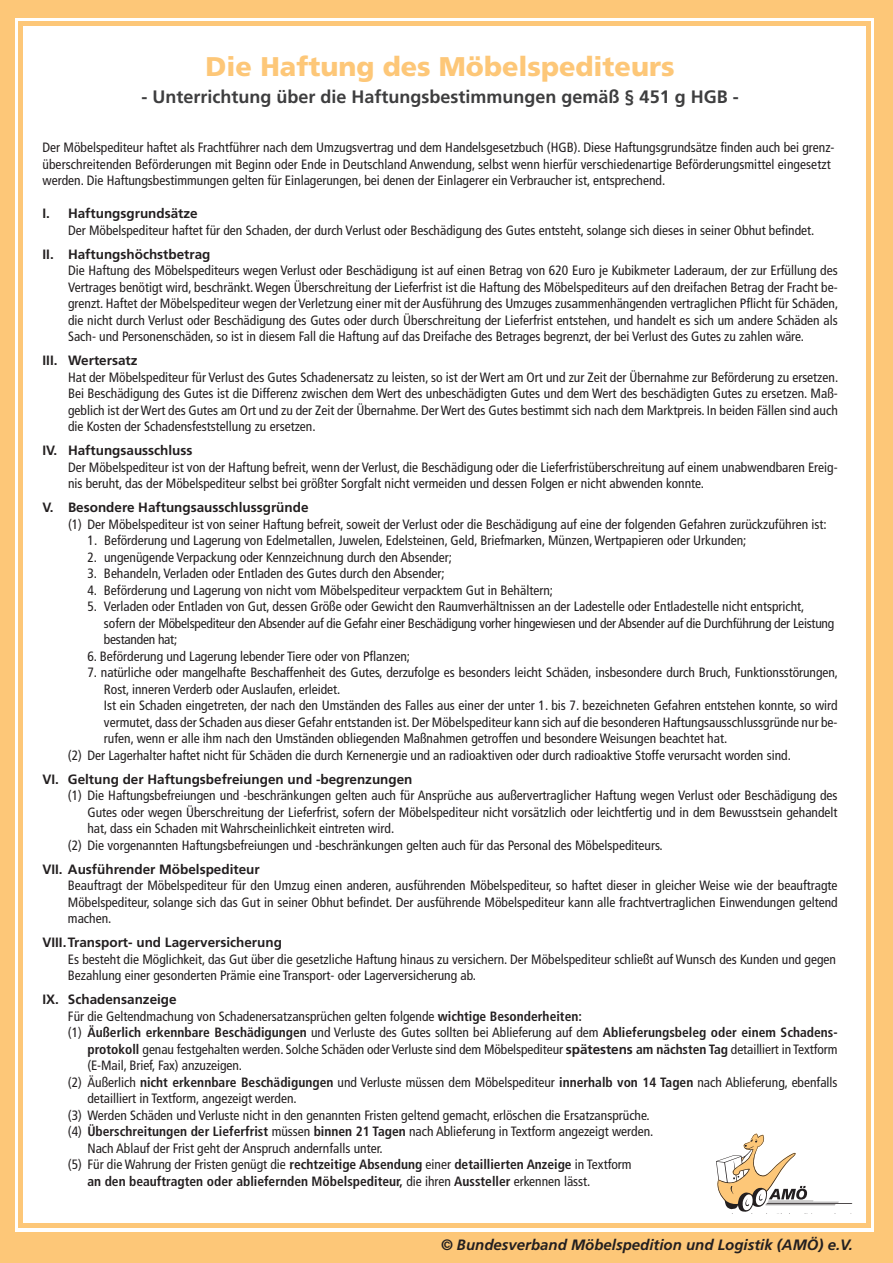
<style>
.page{position:relative;width:893px;height:1263px;background:#fff}
.page>*{position:absolute;margin:0;border:0;box-sizing:border-box;transform-origin:0 0}
.t1{font:900 27px "Frutiger LT Com";color:#fdc778}
.t2{font:700 18px "Frutiger LT Com";color:#3e3e3f}
.t3{font:italic 700 15px "Frutiger LT Com";color:#231f20}
.t4{font:condensed 13.5px/16.5px "Frutiger LT Com";color:#231f20}
.t5{font:condensed 13.5px/16.5px "Frutiger LT Com";letter-spacing:-.02em;color:#231f20}
.t6{font:700 13.5px "Frutiger LT Com";color:#231f20}
.t7{font:700 condensed 13.5px "Frutiger LT Com";color:#231f20}
.s1{font-weight:700}
.s2{font-weight:400}
.s3{font-weight:700;font-stretch:normal}
</style>
<div class="page">
<div style="left:0;top:1232px;width:893px;height:31px;background:#fdc778"></div>
<hr style="left:0;top:1224px;width:893px;height:4px;background:#fdc778">
<svg style="left:755px;top:1133px;width:97px;height:73px"></svg>
<hr style="left:768px;top:1201px;width:45px;height:1px;background:#231f20">
<img style="left:716px;top:1134px;width:80px;height:78px">
<svg style="left:870px;top:1144px;width:4px;height:84px"></svg>
<svg style="left:14px;top:1143px;width:4px;height:88px"></svg>
<div style="left:0;top:0;width:893px;height:18px;background:#fdc778"></div>
<hr style="left:18px;top:22px;width:852px;height:4px;background:#fdc778">
<div style="left:0;top:0;width:14px;height:1263px;background:#fdc778"></div>
<div style="left:874px;top:0;width:19px;height:1263px;background:#fdc778"></div>
<hr style="left:18px;top:22px;width:4px;height:1206px;background:#fdc778">
<hr style="left:866px;top:22px;width:4px;height:1206px;background:#fdc778">
<h1 class="t1" style="left:206px;top:50px;width:471px">Die Haftung des Möbelspediteurs</h1>
<h2 class="t2" style="left:142px;top:86px;width:599px">- Unterrichtung über die Haftungsbestimmungen gemäß § 451 g HGB -</h2>
<p class="t4" style="left:43px;top:139px;width:794px">Der Möbelspediteur haftet als Frachtführer nach dem Umzugsvertrag und dem Handelsgesetzbuch (HGB). Diese Haftungsgrundsätze finden auch bei grenz&shy;überschreitenden Beförderungen mit Beginn oder Ende in Deutschland Anwendung, selbst wenn hierfür verschiedenartige Beförderungsmittel eingesetzt werden. Die Haftungsbestimmungen gelten für Einlagerungen, bei denen der Einlagerer ein Verbraucher ist, entsprechend.</p>
<p class="t6" style="left:43px;top:205px;width:157px">I. Haftungsgrundsätze</p>
<p class="t4" style="left:68px;top:222px;width:748px">Der Möbelspediteur haftet für den Schaden, der durch Verlust oder Beschädigung des Gutes entsteht, solange sich dieses in seiner Obhut befindet.</p>
<p class="t6" style="left:43px;top:246px;width:169px">II. Haftungshöchstbetrag</p>
<p class="t4" style="left:68px;top:262px;width:772px;text-align:justify">Die Haftung des Möbelspediteurs wegen Verlust oder Beschädigung ist auf einen Betrag von 620 Euro je Kubikmeter Laderaum, der zur Erfüllung des Vertrages benötigt wird, beschränkt. Wegen Überschreitung der Lieferfrist ist die Haftung des Möbelspediteurs auf den dreifachen Betrag der Fracht be&shy;grenzt. Haftet der Möbelspediteur wegen der Verletzung einer mit der Ausführung des Umzuges zusammenhängenden vertraglichen Pflicht für Schäden, die nicht durch Verlust oder Beschädigung des Gutes oder durch Überschreitung der Lieferfrist entstehen, und handelt es sich um andere Schäden als Sach- und Personenschäden, so ist in diesem Fall die Haftung auf das Dreifache des Betrages begrenzt, der bei Verlust des Gutes zu zahlen wäre.</p>
<p class="t6" style="left:43px;top:352px;width:97px">III. Wertersatz</p>
<p class="t4" style="left:68px;top:369px;width:772px;text-align:justify">Hat der Möbelspediteur für Verlust des Gutes Schadenersatz zu leisten, so ist der Wert am Ort und zur Zeit der Übernahme zur Beförderung zu ersetzen.<br>Bei Beschädigung des Gutes ist die Differenz zwischen dem Wert des unbeschädigten Gutes und dem Wert des beschädigten Gutes zu ersetzen. Maß&shy;geblich ist der Wert des Gutes am Ort und zu der Zeit der Übernahme. Der Wert des Gutes bestimmt sich nach dem Marktpreis. In beiden Fällen sind auch die Kosten der Schadensfeststellung zu ersetzen.</p>
<p class="t6" style="left:43px;top:442px;width:151px">IV. Haftungsausschluss</p>
<p class="t4" style="left:68px;top:459px;width:771px">Der Möbelspediteur ist von der Haftung befreit, wenn der Verlust, die Beschädigung oder die Lieferfristüberschreitung auf einem unabwendbaren Ereig&shy;nis beruht, das der Möbelspediteur selbst bei größter Sorgfalt nicht vermeiden und dessen Folgen er nicht abwenden konnte.</p>
<p class="t6" style="left:43px;top:499px;width:267px">V. Besondere Haftungsausschlussgründe</p>
<p class="t4" style="left:68px;top:516px;width:760px">(1) Der Möbelspediteur ist von seiner Haftung befreit, soweit der Verlust oder die Beschädigung auf eine der folgenden Gefahren zurückzuführen ist:</p>
<p class="t4" style="left:88px;top:532px;width:660px">1. Beförderung und Lagerung von Edelmetallen, Juwelen, Edelsteinen, Geld, Briefmarken, Münzen, Wertpapieren oder Urkunden;</p>
<p class="t4" style="left:88px;top:549px;width:366px">2. ungenügende Verpackung oder Kennzeichnung durch den Absender;</p>
<p class="t4" style="left:87px;top:565px;width:359px">3. Behandeln, Verladen oder Entladen des Gutes durch den Absender;</p>
<p class="t4" style="left:87px;top:582px;width:467px">4. Beförderung und Lagerung von nicht vom Möbelspediteur verpacktem Gut in Behältern;</p>
<p class="t5" style="left:104px;top:598px;width:732px;text-indent:-17px">5. Verladen oder Entladen von Gut, dessen Größe oder Gewicht den Raumverhältnissen an der Ladestelle oder Entladestelle nicht entspricht, sofern der Möbelspediteur den Absender auf die Gefahr einer Beschädigung vorher hingewiesen und der Absender auf die Durchführung der Leistung bestanden hat;</p>
<p class="t4" style="left:87px;top:648px;width:324px">6. Beförderung und Lagerung lebender Tiere oder von Pflanzen;</p>
<p class="t4" style="left:87px;top:664px;width:752px">7. natürliche oder mangelhafte Beschaffenheit des Gutes, derzufolge es besonders leicht Schäden, insbesondere durch Bruch, Funktionsstörungen,</p>
<p class="t4" style="left:104px;top:681px;width:238px">Rost, inneren Verderb oder Auslaufen, erleidet.</p>
<p class="t4" style="left:104px;top:697px;width:735px">Ist ein Schaden eingetreten, der nach den Umständen des Falles aus einer der unter 1. bis 7. bezeichneten Gefahren entstehen konnte, so wird</p>
<p class="t4" style="left:104px;top:714px;width:735px">vermutet, dass der Schaden aus dieser Gefahr entstanden ist. Der Möbelspediteur kann sich auf die besonderen Haftungsausschlussgründe nur be-</p>
<p class="t4" style="left:104px;top:730px;width:625px">rufen, wenn er alle ihm nach den Umständen obliegenden Maßnahmen getroffen und besondere Weisungen beachtet hat.</p>
<p class="t4" style="left:68px;top:747px;width:724px">(2) Der Lagerhalter haftet nicht für Schäden die durch Kernenergie und an radioaktiven oder durch radioaktive Stoffe verursacht worden sind.</p>
<p class="t6" style="left:42px;top:771px;width:372px">VI. Geltung der Haftungsbefreiungen und -begrenzungen</p>
<p class="t4" style="left:68px;top:787px;width:771px">(1) Die Haftungsbefreiungen und -beschränkungen gelten auch für Ansprüche aus außervertraglicher Haftung wegen Verlust oder Beschädigung des</p>
<p class="t4" style="left:87px;top:804px;width:752px">Gutes oder wegen Überschreitung der Lieferfrist, sofern der Möbelspediteur nicht vorsätzlich oder leichtfertig und in dem Bewusstsein gehandelt</p>
<p class="t4" style="left:87px;top:820px;width:308px">hat, dass ein Schaden mit Wahrscheinlichkeit eintreten wird.</p>
<p class="t4" style="left:68px;top:837px;width:596px">(2) Die vorgenannten Haftungsbefreiungen und -beschränkungen gelten auch für das Personal des Möbelspediteurs.</p>
<p class="t6" style="left:42px;top:861px;width:219px">VII. Ausführender Möbelspediteur</p>
<p class="t4" style="left:68px;top:877px;width:771px;text-align:justify">Beauftragt der Möbelspediteur für den Umzug einen anderen, ausführenden Möbelspediteur, so haftet dieser in gleicher Weise wie der beauftragte Möbelspediteur, solange sich das Gut in seiner Obhut befindet. Der ausführende Möbelspediteur kann alle frachtvertraglichen Einwendungen geltend machen.</p>
<p class="t6" style="left:42px;top:934px;width:241px">VIII.Transport- und Lagerversicherung</p>
<p class="t4" style="left:68px;top:951px;width:770px">Es besteht die Möglichkeit, das Gut über die gesetzliche Haftung hinaus zu versichern. Der Möbelspediteur schließt auf Wunsch des Kunden und gegen<br>Bezahlung einer gesonderten Prämie eine Transport- oder Lagerversicherung ab.</p>
<p class="t6" style="left:42px;top:991px;width:136px">IX. Schadensanzeige</p>
<p class="t4" style="left:68px;top:1008px;width:515px">Für die Geltendmachung von Schadenersatzansprüchen gelten folgende <span class="s1">wichtige Besonderheiten:</span></p>
<p class="t7" style="left:68px;top:1024px;width:771px"><span class="s2">(1)</span> Äußerlich erkennbare Beschädigungen <span class="s2">und Verluste des Gutes sollten bei Ablieferung auf dem</span> Ablieferungsbeleg oder einem Schadens-</p>
<p class="t4" style="left:87px;top:1041px;width:752px"><span class="s1">protokoll</span> genau festgehalten werden. Solche Schäden oder Verluste sind dem Möbelspediteur <span class="s3">spätestens</span> <span class="s1">am nächsten Tag</span> detailliert in Textform</p>
<p class="t4" style="left:87px;top:1057px;width:156px">(E-Mail, Brief, Fax) anzuzeigen.</p>
<p class="t4" style="left:68px;top:1074px;width:771px">(2) Äußerlich <span class="s1">nicht erkennbare Beschädigungen</span> und Verluste müssen dem Möbelspediteur <span class="s1">innerhalb von 14 Tagen</span> nach Ablieferung, ebenfalls</p>
<p class="t4" style="left:87px;top:1090px;width:211px">detailliert in Textform, angezeigt werden.</p>
<p class="t4" style="left:68px;top:1107px;width:583px">(3) Werden Schäden und Verluste nicht in den genannten Fristen geltend gemacht, erlöschen die Ersatzansprüche.</p>
<p class="t4" style="left:68px;top:1123px;width:587px">(4) <span class="s1">Überschreitungen der Lieferfrist</span> müssen <span class="s1">binnen 21 Tagen</span> nach Ablieferung in Textform angezeigt werden.</p>
<p class="t4" style="left:87px;top:1140px;width:297px">Nach Ablauf der Frist geht der Anspruch andernfalls unter.</p>
<p class="t4" style="left:68px;top:1156px;width:565px">(5) Für die Wahrung der Fristen genügt die <span class="s1">rechtzeitige Absendung</span> einer <span class="s1">detaillierten Anzeige</span> in Textform</p>
<p class="t7" style="left:87px;top:1173px;width:505px">an den beauftragten oder abliefernden Möbelspediteur, <span class="s2">die ihren</span> Aussteller <span class="s2">erkennen lässt.</span></p>
<p class="t3" style="left:441px;top:1236px;width:414px">© Bundesverband Möbelspedition und Logistik (AMÖ) e.V.</p>
</div>
